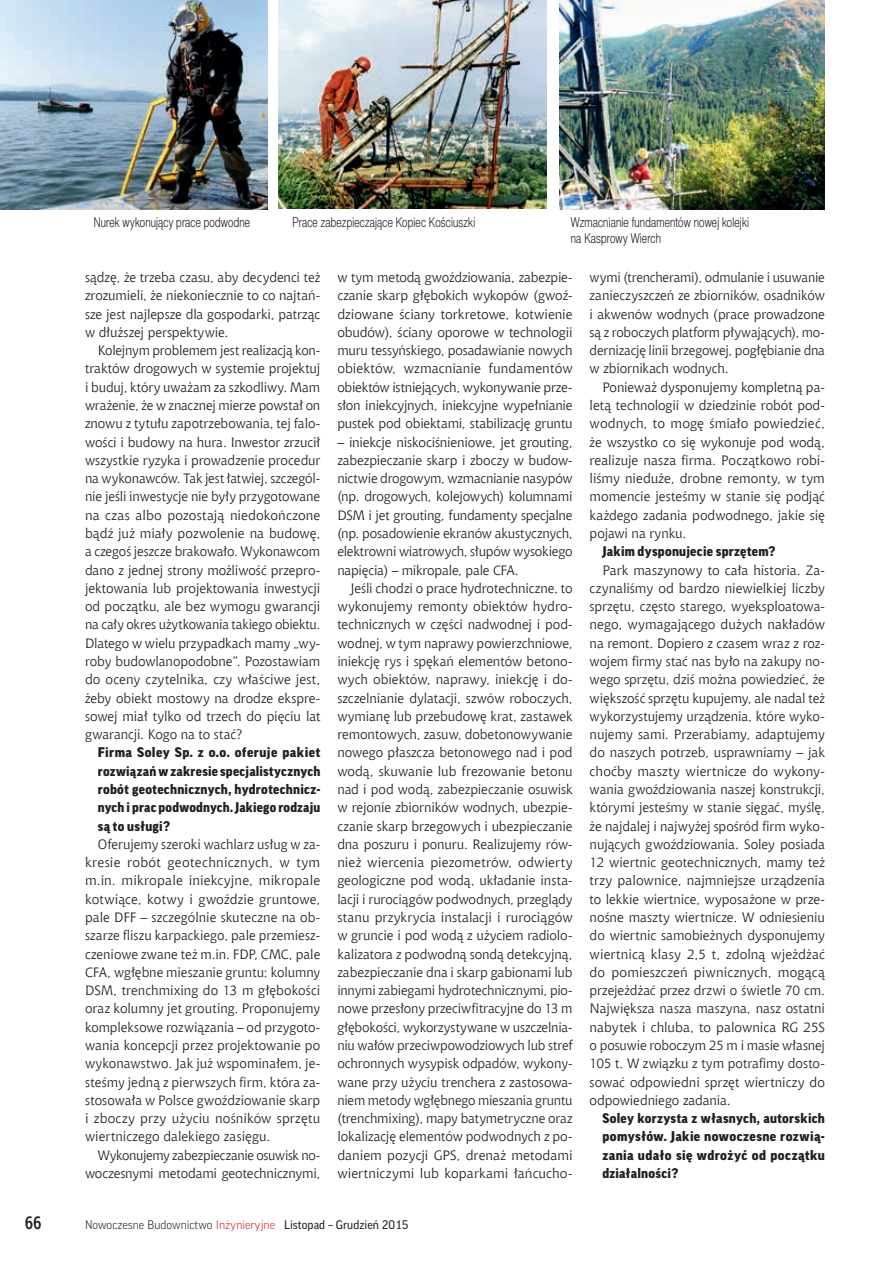
<style>
.page{position:relative;width:893px;height:1263px;background:#fff}
.page>*{position:absolute;margin:0;border:0;box-sizing:border-box;transform-origin:0 0}
.t1{font:700 18px "Aerton Cnd EFN";color:#231f20}
.t2{font:13.5px/18.3px "Chianti EU";letter-spacing:-.005em;color:#231f20;text-align:justify}
.t3{font:900 13.5px/18.3px "Good Pro";letter-spacing:.02em;color:#231f20;text-align:justify}
.t4{font:13.5px/16.2px "Switzer Cnd EFN Light";letter-spacing:.015em;color:#231f20;scale:.9 1}
.t5{font:300 12px "Good Pro";color:#231f20}
.s1{color:#d1232a}
.s2{font-weight:400}
</style>
<div class="page">
<img style="left:0;top:0;width:267px;height:209px">
<img style="left:279px;top:0;width:267px;height:209px">
<img style="left:560px;top:0;width:265px;height:210px">
<p class="t4" style="left:94px;top:214px;width:175px">Nurek wykonujący prace podwodne</p>
<p class="t4" style="left:293px;top:214px;width:204px">Prace zabezpieczające Kopiec Kościuszki</p>
<p class="t4" style="left:571px;top:214px;width:199px">Wzmacnianie fundamentów nowej kolejki na Kasprowy Wierch</p>
<p class="t2" style="left:85px;top:268px;width:237px">sądzę, że trzeba czasu, aby decydenci też zrozumieli, że niekoniecznie to co najtań&shy;sze jest najlepsze dla gospodarki, patrząc w dłuższej perspektywie.</p>
<p class="t2" style="left:85px;top:341px;width:237px;text-indent:13px">Kolejnym problemem jest realizacją kon&shy;traktów drogowych w systemie projektuj i buduj, który uważam za szkodliwy. Mam wrażenie, że w znacznej mierze powstał on znowu z tytułu zapotrzebowania, tej falo&shy;wości i budowy na hura. Inwestor zrzucił wszystkie ryzyka i prowadzenie procedur na wykonawców. Tak jest łatwiej, szczegól&shy;nie jeśli inwestycje nie były przygotowane na czas albo pozostają niedokończone bądź już miały pozwolenie na budowę, a czegoś jeszcze brakowało. Wykonawcom dano z jednej strony możliwość przepro&shy;jektowania lub projektowania inwestycji od początku, ale bez wymogu gwarancji na cały okres użytkowania takiego obiektu.<br>Dlatego w wielu przypadkach mamy „wy&shy;roby budowlanopodobne”. Pozostawiam do oceny czytelnika, czy właściwe jest, żeby obiekt mostowy na drodze ekspre&shy;sowej miał tylko od trzech do pięciu lat gwarancji. Kogo na to stać?</p>
<p class="t3" style="left:98px;top:743px;width:224px">Firma Soley Sp. z o.o. oferuje pakiet rozwiązań w zakresie specjalistycznych robót geotechnicznych, hydrotechnicz&shy;nych i prac podwodnych. Jakiego rodzaju są to usługi?</p>
<p class="t2" style="left:85px;top:835px;width:237px;text-indent:13px">Oferujemy szeroki wachlarz usług w za&shy;kresie robót geotechnicznych, w tym m.in. mikropale iniekcyjne, mikropale kotwiące, kotwy i gwoździe gruntowe, pale DFF – szczególnie skuteczne na ob&shy;szarze fliszu karpackiego, pale przemiesz&shy;czeniowe zwane też m.in. FDP, CMC, pale CFA, wgłębne mieszanie gruntu: kolumny DSM, trenchmixing do 13 m głębokości oraz kolumny jet grouting. Proponujemy kompleksowe rozwiązania – od przygoto&shy;wania koncepcji przez projektowanie po wykonawstwo. Jak już wspominałem, je&shy;steśmy jedną z pierwszych firm, która za&shy;stosowała w Polsce gwoździowanie skarp i zboczy przy użyciu nośników sprzętu wiertniczego dalekiego zasięgu.</p>
<p class="t2" style="left:85px;top:1146px;width:237px;text-align:right">Wykonujemy zabezpieczanie osuwisk no&shy;woczesnymi metodami geotechnicznymi,</p>
<p class="t2" style="left:337px;top:268px;width:237px">w tym metodą gwoździowania, zabezpie&shy;czanie skarp głębokich wykopów (gwoź&shy;dziowane ściany torkretowe, kotwienie obudów), ściany oporowe w technologii muru tessyńskiego, posadawianie nowych obiektów, wzmacnianie fundamentów obiektów istniejących, wykonywanie prze&shy;słon iniekcyjnych, iniekcyjne wypełnianie pustek pod obiektami, stabilizację gruntu</p>
<p class="t2" style="left:337px;top:432px;width:237px">– iniekcje niskociśnieniowe, jet grouting, zabezpieczanie skarp i zboczy w budow&shy;nictwie drogowym, wzmacnianie nasypów (np. drogowych, kolejowych) kolumnami DSM i jet grouting, fundamenty specjalne (np. posadowienie ekranów akustycznych, elektrowni wiatrowych, słupów wysokiego napięcia) – mikropale, pale CFA.</p>
<p class="t2" style="left:337px;top:579px;width:237px;text-indent:13px">Jeśli chodzi o prace hydrotechniczne, to wykonujemy remonty obiektów hydro&shy;technicznych w części nadwodnej i pod&shy;wodnej, w tym naprawy powierzchniowe, iniekcję rys i spękań elementów betono&shy;wych obiektów, naprawy, iniekcję i do&shy;szczelnianie dylatacji, szwów roboczych, wymianę lub przebudowę krat, zastawek remontowych, zasuw, dobetonowywanie nowego płaszcza betonowego nad i pod wodą, skuwanie lub frezowanie betonu nad i pod wodą, zabezpieczanie osuwisk w rejonie zbiorników wodnych, ubezpie&shy;czanie skarp brzegowych i ubezpieczanie dna poszuru i ponuru. Realizujemy rów&shy;nież wiercenia piezometrów, odwierty geologiczne pod wodą, układanie insta&shy;lacji i rurociągów podwodnych, przeglądy stanu przykrycia instalacji i rurociągów w gruncie i pod wodą z użyciem radiolo&shy;kalizatora z podwodną sondą detekcyjną, zabezpieczanie dna i skarp gabionami lub innymi zabiegami hydrotechnicznymi, pio&shy;nowe przesłony przeciwfitracyjne do 13 m głębokości, wykorzystywane w uszczelnia&shy;niu wałów przeciwpowodziowych lub stref ochronnych wysypisk odpadów, wykony&shy;wane przy użyciu trenchera z zastosowa&shy;niem metody wgłębnego mieszania gruntu (trenchmixing), mapy batymetryczne oraz lokalizację elementów podwodnych z po&shy;daniem pozycji GPS, drenaż metodami wiertniczymi lub koparkami łańcucho-</p>
<h1 class="t1" style="left:25px;top:1212px;width:18px">66</h1>
<p class="t5" style="left:85px;top:1218px;width:325px">Nowoczesne Budownictwo <span class="s1">Inżynieryjne</span> <span class="s2">Listopad – Grudzień 2015</span></p>
<p class="t2" style="left:590px;top:268px;width:237px">wymi (trencherami), odmulanie i usuwanie zanieczyszczeń ze zbiorników, osadników i akwenów wodnych (prace prowadzone są z roboczych platform pływających), mo&shy;dernizację linii brzegowej, pogłębianie dna w zbiornikach wodnych.</p>
<p class="t2" style="left:590px;top:378px;width:237px;text-indent:13px">Ponieważ dysponujemy kompletną pa&shy;letą technologii w dziedzinie robót pod&shy;wodnych, to mogę śmiało powiedzieć, że wszystko co się wykonuje pod wodą, realizuje nasza firma. Początkowo robi&shy;liśmy nieduże, drobne remonty, w tym momencie jesteśmy w stanie się podjąć każdego zadania podwodnego, jakie się pojawi na rynku.</p>
<p class="t3" style="left:602px;top:542px;width:174px">Jakim dysponujecie sprzętem?</p>
<p class="t2" style="left:590px;top:560px;width:237px;text-indent:13px">Park maszynowy to cała historia. Za&shy;czynaliśmy od bardzo niewielkiej liczby sprzętu, często starego, wyeksploatowa&shy;nego, wymagającego dużych nakładów na remont. Dopiero z czasem wraz z roz&shy;wojem firmy stać nas było na zakupy no&shy;wego sprzętu, dziś można powiedzieć, że większość sprzętu kupujemy, ale nadal też wykorzystujemy urządzenia, które wyko&shy;nujemy sami. Przerabiamy, adaptujemy do naszych potrzeb, usprawniamy – jak choćby maszty wiertnicze do wykony&shy;wania gwoździowania naszej konstrukcji, którymi jesteśmy w stanie sięgać, myślę, że najdalej i najwyżej spośród firm wyko&shy;nujących gwoździowania. Soley posiada 12 wiertnic geotechnicznych, mamy też trzy palownice, najmniejsze urządzenia to lekkie wiertnice, wyposażone w prze&shy;nośne maszty wiertnicze. W odniesieniu do wiertnic samobieżnych dysponujemy wiertnicą klasy 2,5 t, zdolną wjeżdżać do pomieszczeń piwnicznych, mogącą przejeżdżać przez drzwi o świetle 70 cm.<br>Największa nasza maszyna, nasz ostatni nabytek i chluba, to palownica RG 25S o posuwie roboczym 25 m i masie własnej 105 t. W związku z tym potrafimy dosto&shy;sować odpowiedni sprzęt wiertniczy do odpowiedniego zadania.</p>
<p class="t3" style="left:602px;top:1109px;width:224px">Soley korzysta z własnych, autorskich pomysłów. Jakie nowoczesne rozwią&shy;zania udało się wdrożyć od początku działalności?</p>
</div>
